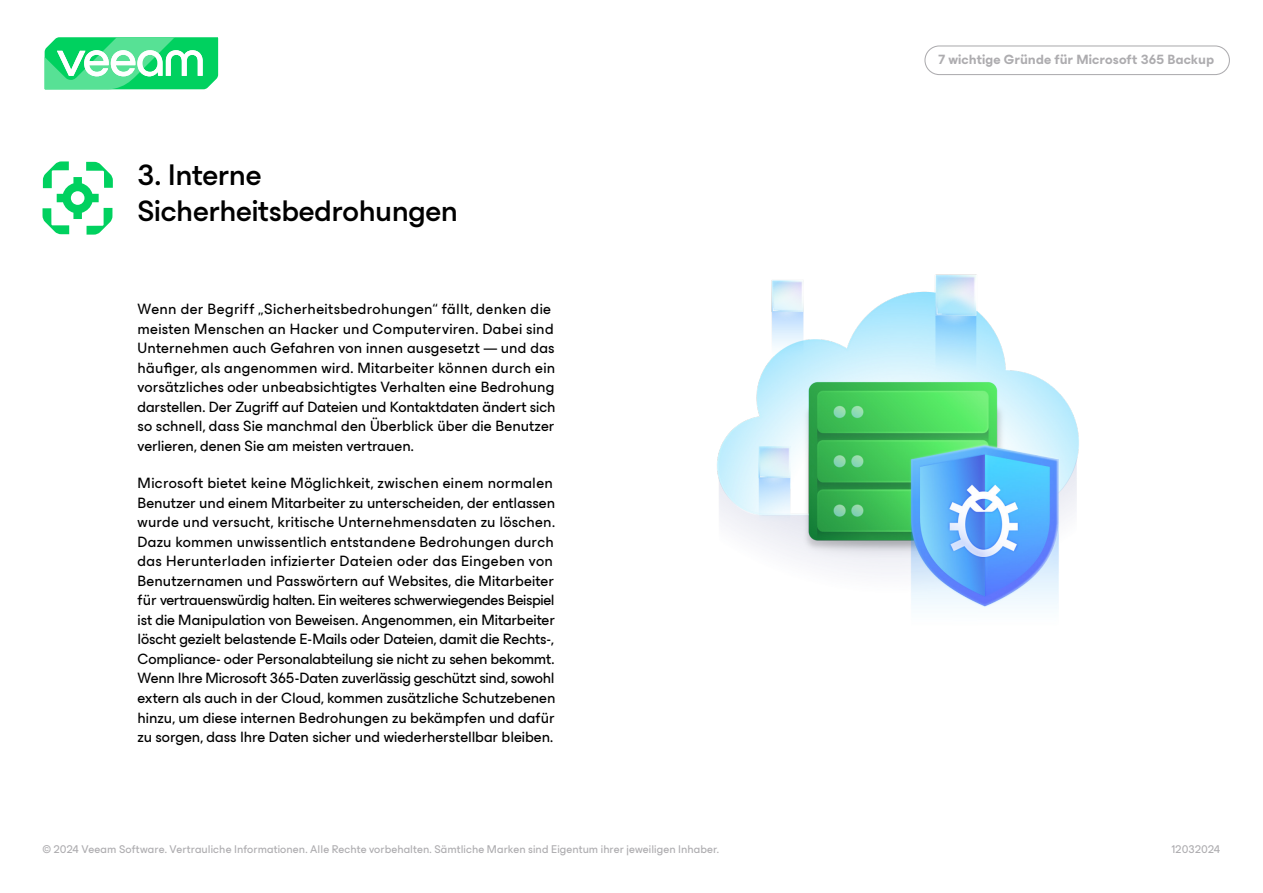
<style>
.page{position:relative;width:1263px;height:893px;background:#fff}
.page>*{position:absolute;margin:0;border:0;box-sizing:border-box;transform-origin:0 0}
.Subtitle_22_Medium{font:500 30px/36px "ES Build Neutral";letter-spacing:-.01em;color:#000}
.body_text_11{font:15px/19.5px "ES Build Neutral";letter-spacing:.005em;color:#000}
.t1{font:700 13.5px "ES Build Neutral";letter-spacing:.005em;color:#adacaf}
.t2{font:11.25px "ES Build Neutral";letter-spacing:.01em;color:#adacaf}
</style>
<div class="page">
<svg style="left:44px;top:37px;width:175px;height:53px"></svg>
<div style="left:924px;top:45px;width:306px;height:30px;border:1px solid #adacaf;border-radius:14px"></div>
<svg style="left:43px;top:161px;width:70px;height:74px"></svg>
<img style="left:717px;top:274px;width:362px;height:334px">
<p class="Subtitle_22_Medium" style="left:138px;top:154px;width:322px">3. Interne<br>Sicherheitsbedrohungen</p>
<p class="body_text_11" style="left:138px;top:298px;width:419px">Wenn der Begriff „Sicherheitsbedrohungen“ fällt, denken die meisten Menschen an Hacker und Computerviren. Dabei sind Unternehmen auch Gefahren von innen ausgesetzt — und das häufiger, als angenommen wird. Mitarbeiter können durch ein vorsätzliches oder unbeabsichtigtes Verhalten eine Bedrohung darstellen. Der Zugriff auf Dateien und Kontaktdaten ändert sich so schnell, dass Sie manchmal den Überblick über die Benutzer verlieren, denen Sie am meisten vertrauen.</p>
<p class="body_text_11" style="left:138px;top:472px;width:419px">Microsoft bietet keine Möglichkeit, zwischen einem normalen Benutzer und einem Mitarbeiter zu unterscheiden, der entlassen wurde und versucht, kritische Unternehmensdaten zu löschen.<br>Dazu kommen unwissentlich entstandene Bedrohungen durch das Herunterladen infizierter Dateien oder das Eingeben von Benutzernamen und Passwörtern auf Websites, die Mitarbeiter für vertrauenswürdig halten. Ein weiteres schwerwiegendes Beispiel ist die Manipulation von Beweisen. Angenommen, ein Mitarbeiter löscht gezielt belastende E-Mails oder Dateien, damit die Rechts-, Compliance- oder Personalabteilung sie nicht zu sehen bekommt.<br>Wenn Ihre Microsoft 365-Daten zuverlässig geschützt sind, sowohl extern als auch in der Cloud, kommen zusätzliche Schutzebenen hinzu, um diese internen Bedrohungen zu bekämpfen und dafür zu sorgen, dass Ihre Daten sicher und wiederherstellbar bleiben.</p>
<p class="t1" style="left:938px;top:48px;width:277px">7 wichtige Gründe für Microsoft 365 Backup</p>
<p class="t2" style="left:43px;top:840px;width:678px">© 2024 Veeam Software. Vertrauliche Informationen. Alle Rechte vorbehalten. Sämtliche Marken sind Eigentum ihrer jeweiligen Inhaber.</p>
<p class="t2" style="left:1171px;top:840px;width:50px">12032024</p>
</div>
